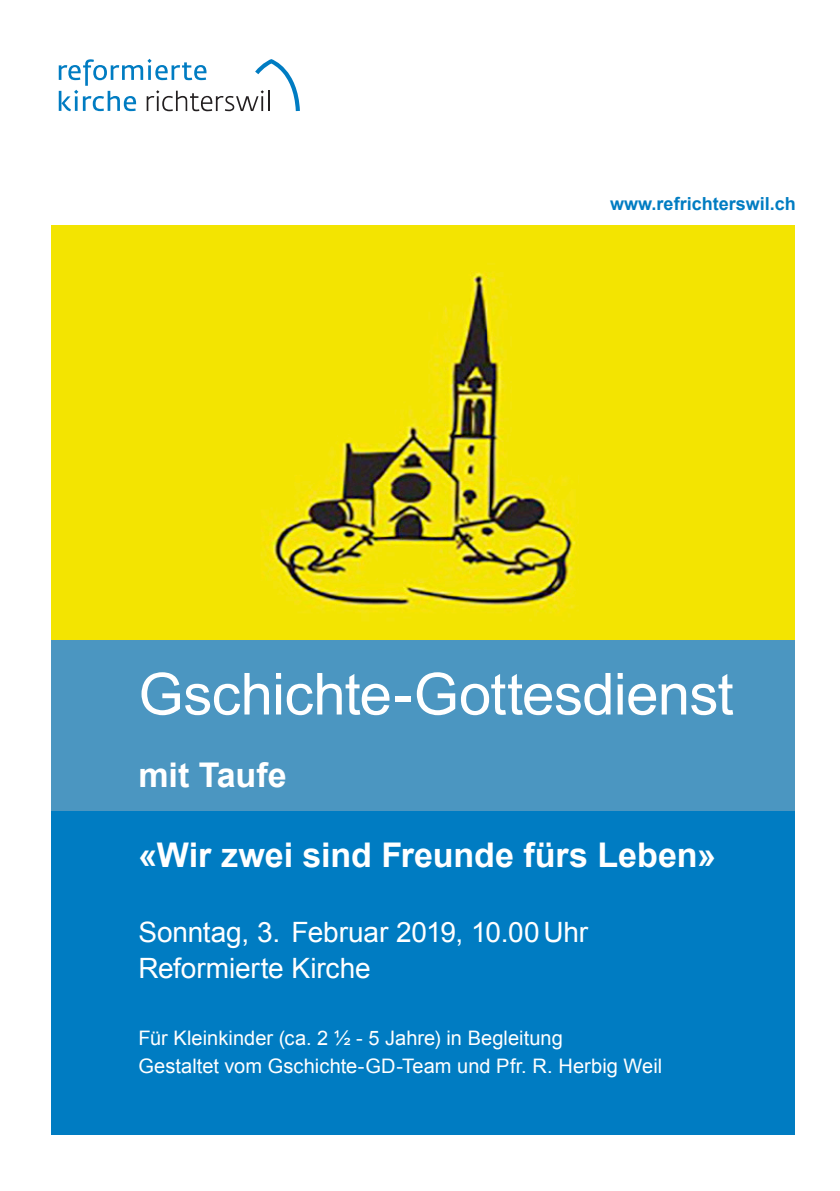
<style>
.page{position:relative;width:840px;height:1191px;background:#fff}
.page>*{position:absolute;margin:0;border:0;box-sizing:border-box;transform-origin:0 0}
.Front_Titel{font:58px "Arial";letter-spacing:-.01em;color:#fff}
.Front_Titel-2{font:700 34px "Arial";color:#fff}
.Front_Untertitel{font:28px "Arial";letter-spacing:-.005em;color:#fff}
.Front_Kurzinfo{font:20px "Arial";letter-spacing:.005em;color:#fff}
.Front_Webadresse{font:700 18px "Arial";color:#007cc2}
</style>
<div class="page">
<div style="left:51px;top:811px;width:743px;height:323px;background:#007cc2"></div>
<div style="left:51px;top:641px;width:743px;height:170px;background:#4b96c1"></div>
<img style="left:51px;top:225px;width:743px;height:414px">
<svg style="left:59px;top:59px;width:240px;height:52px"></svg>
<p class="Front_Webadresse" style="left:610px;top:191px;width:187px">www.refrichterswil.ch</p>
<p class="Front_Titel" style="left:138px;top:656px;width:596px">Gschichte-Gottesdienst</p>
<p class="Front_Titel-2" style="left:138px;top:752px;width:150px">mit Taufe</p>
<p class="Front_Titel-2" style="left:138px;top:832px;width:578px">«Wir zwei sind Freunde fürs Leben»</p>
<p class="Front_Untertitel" style="left:138px;top:913px;width:451px">Sonntag, 3. Februar 2019, 10.00Uhr</p>
<p class="Front_Untertitel" style="left:138px;top:949px;width:234px">Reformierte Kirche</p>
<p class="Front_Kurzinfo" style="left:138px;top:1024px;width:425px">Für Kleinkinder (ca. 2 ½ - 5 Jahre) in Begleitung</p>
<p class="Front_Kurzinfo" style="left:138px;top:1052px;width:525px">Gestaltet vom Gschichte-GD-Team und Pfr. R. Herbig Weil</p>
</div>
